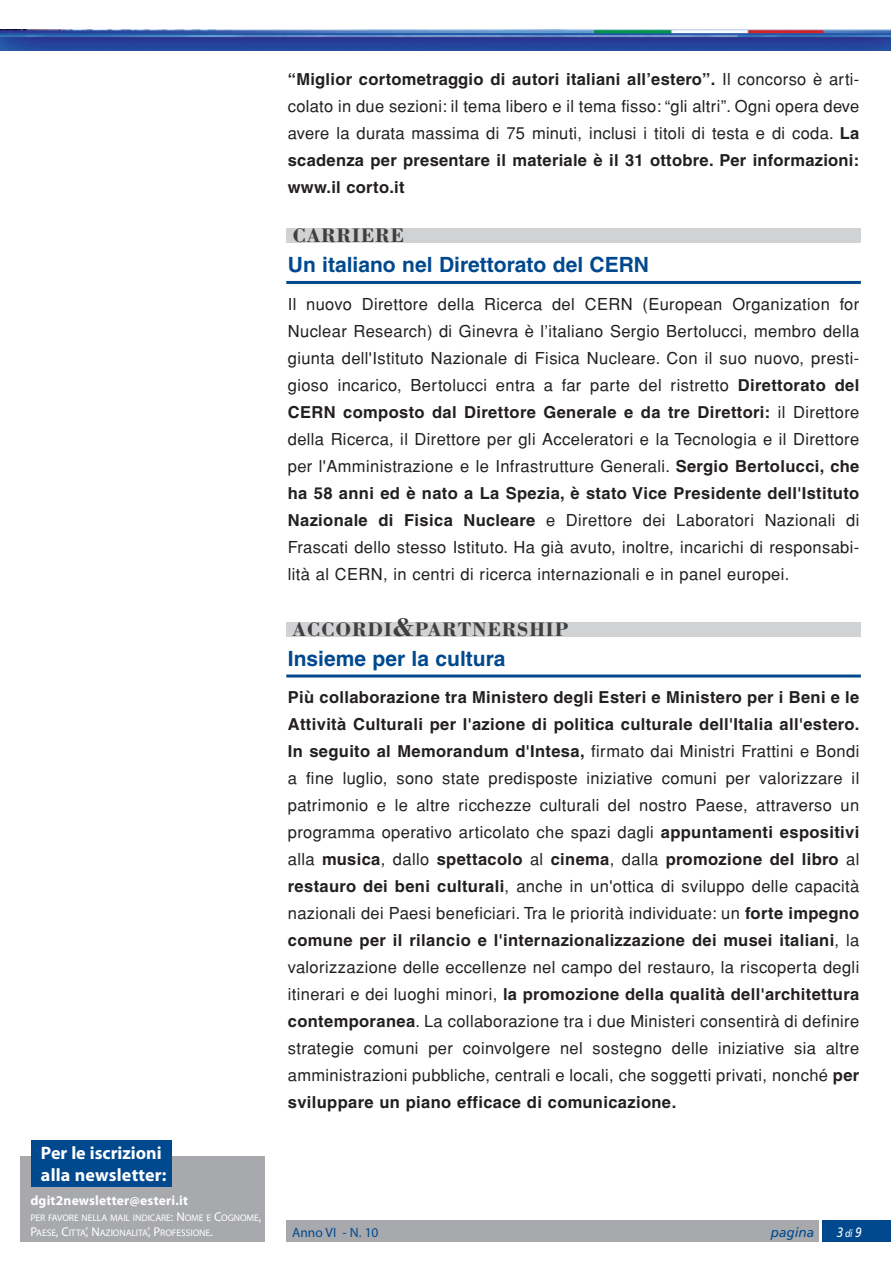
<style>
.page{position:relative;width:891px;height:1263px;background:#fff}
.page>*{position:absolute;margin:0;border:0;box-sizing:border-box;transform-origin:0 0}
.t1{font:700 21px "Helvetica";color:#01498e}
.t2{font:700 20.25px "Bodoni";letter-spacing:.04em;color:#3e3e3f}
.t3{font:700 18px/21.6px "Myriad Pro";color:#fff}
.t4{font:16.5px/27px "Helvetica";letter-spacing:.02em;color:#231f20;text-align:justify}
.t5{font:700 13.5px "Myriad Pro";letter-spacing:.015em;color:#fff}
.t6{font:13.5px "Myriad Pro";color:#01498e}
.t7{font:italic 13.5px "Frutiger";color:#01498e}
.t8{font:italic 13.5px "Frutiger";color:#fff;scale:.85 1}
.t9{font:9.6px/15px "Myriad Pro";letter-spacing:-.005em;color:#fff}
.s1{font-size:12.75px}
.s2{font-weight:700}
.s3{font-size:27px}
.s4{font-size:10.5px}
</style>
<div class="page">
<div style="left:20px;top:1156px;width:245px;height:85px;background:#a8a9ad"></div>
<div style="left:286px;top:1220px;width:532px;height:21px;background:#a8a9ad"></div>
<div style="left:822px;top:1220px;width:68px;height:21px;background:#01498e"></div>
<div style="left:31px;top:1139px;width:140px;height:47px;background:#01498e"></div>
<img style="left:0;top:29px;width:890px;height:22px">
<div style="left:286px;top:228px;width:574px;height:15px;background:#d1d2d4"></div>
<hr style="left:286px;top:281px;width:574px;height:3px;background:#01498e">
<div style="left:286px;top:622px;width:574px;height:14px;background:#d1d2d4"></div>
<hr style="left:286px;top:674px;width:574px;height:3px;background:#01498e">
<p class="t3" style="left:41px;top:1143px;width:127px">Per le iscrizioni alla newsletter:</p>
<p class="t5" style="left:30px;top:1194px;width:159px">dgit2newsletter@esteri.it</p>
<p class="t9" style="left:30px;top:1211px;width:232px">PER FAVORE NELLA MAIL INDICARE<span class="s1">: N</span>OME E <span class="s1">C</span>OGNOME<span class="s1">,<br>P</span>AESE<span class="s1">, C</span>ITTA<span class="s1">’, N</span>AZIONALITA<span class="s1">’, P</span>ROFESSIONE<span class="s1">.</span></p>
<p class="t4" style="left:288px;top:68px;width:573px"><span class="s2">“Miglior cortometraggio di autori italiani all’estero”.</span> Il concorso è arti&shy;colato in due sezioni: il tema libero e il tema fisso: “gli altri”. Ogni opera deve avere la durata massima di 75 minuti, inclusi i titoli di testa e di coda. <span class="s2">La scadenza per presentare il materiale è il 31 ottobre. Per informazioni: www.il corto.it</span></p>
<p class="t2" style="left:292px;top:228px;width:113px">CARRIERE</p>
<p class="t1" style="left:288px;top:257px;width:362px">Un italiano nel Direttorato del CERN</p>
<p class="t4" style="left:288px;top:292px;width:573px">Il nuovo Direttore della Ricerca del CERN (European Organization for Nuclear Research) di Ginevra è l’italiano Sergio Bertolucci, membro della giunta dell'Istituto Nazionale di Fisica Nucleare. Con il suo nuovo, presti&shy;gioso incarico, Bertolucci entra a far parte del ristretto <span class="s2">Direttorato del CERN composto dal Direttore Generale e da tre Direttori:</span> il Direttore della Ricerca, il Direttore per gli Acceleratori e la Tecnologia e il Direttore per l'Amministrazione e le Infrastrutture Generali. <span class="s2">Sergio Bertolucci, che ha 58 anni ed è nato a La Spezia, è stato Vice Presidente dell'Istituto Nazionale di Fisica Nucleare</span> e Direttore dei Laboratori Nazionali di Frascati dello stesso Istituto. Ha già avuto, inoltre, incarichi di responsabi&shy;lità al CERN, in centri di ricerca internazionali e in panel europei.</p>
<p class="t2" style="left:292px;top:622px;width:277px">ACCORDI<span class="s3">&amp;</span>PARTNERSHIP</p>
<p class="t1" style="left:288px;top:650px;width:219px">Insieme per la cultura</p>
<p class="t4" style="left:288px;top:685px;width:573px"><span class="s2">Più collaborazione tra Ministero degli Esteri e Ministero per i Beni e le Attività Culturali per l'azione di politica culturale dell'Italia all'estero.<br>In seguito al Memorandum d'Intesa,</span> firmato dai Ministri Frattini e Bondi a fine luglio, sono state predisposte iniziative comuni per valorizzare il patrimonio e le altre ricchezze culturali del nostro Paese, attraverso un programma operativo articolato che spazi dagli <span class="s2">appuntamenti espositivi </span>alla <span class="s2">musica</span>, dallo <span class="s2">spettacolo</span> al <span class="s2">cinema</span>, dalla <span class="s2">promozione del libro</span> al <span class="s2">restauro dei beni culturali</span>, anche in un'ottica di sviluppo delle capacità nazionali dei Paesi beneficiari. Tra le priorità individuate: un <span class="s2">forte impegno comune per il rilancio e l'internazionalizzazione dei musei italiani</span>, la valorizzazione delle eccellenze nel campo del restauro, la riscoperta degli itinerari e dei luoghi minori, <span class="s2">la promozione della qualità dell'architettura contemporanea</span>. La collaborazione tra i due Ministeri consentirà di definire strategie comuni per coinvolgere nel sostegno delle iniziative sia altre amministrazioni pubbliche, centrali e locali, che soggetti privati, nonché <span class="s2">per sviluppare un piano efficace di comunicazione.</span></p>
<p class="t6" style="left:292px;top:1226px;width:88px">Anno VI - N. 10</p>
<p class="t7" style="left:770px;top:1226px;width:45px">pagina</p>
<p class="t8" style="left:836px;top:1226px;width:31px">3 <span class="s4">di</span> 9</p>
</div>
